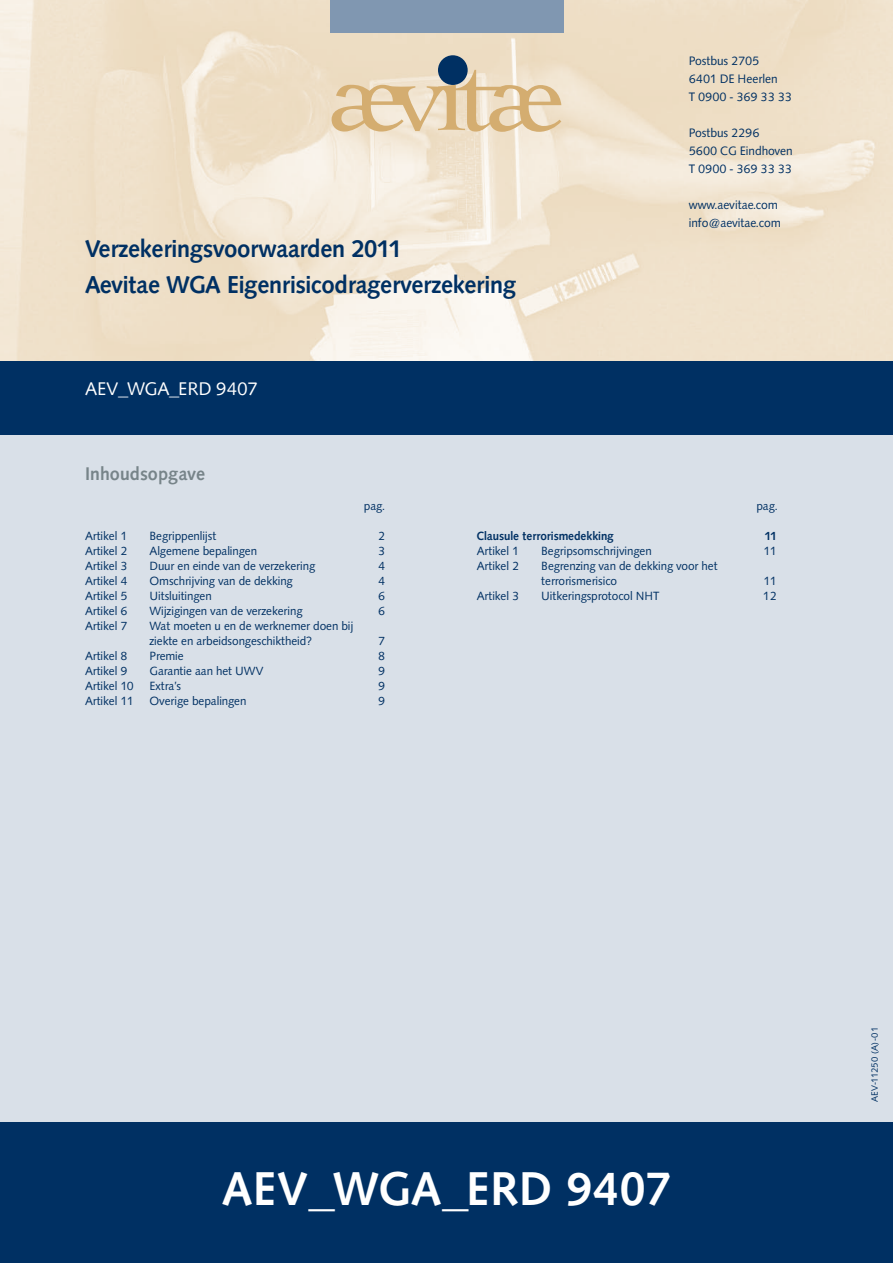
<style>
.page{position:relative;width:893px;height:1263px;background:#fff}
.page>*{position:absolute;margin:0;border:0;box-sizing:border-box;transform-origin:0 0}
.t1{font:700 46.5px "Cg Symphony";letter-spacing:.02em;color:#fff}
.t2{font:700 24px/36px "Cg Symphony";letter-spacing:-.01em;color:#003063}
.t3{font:18px "Cg Symphony";color:#fff}
.t4{font:700 18px "Cg Symphony";letter-spacing:.01em;color:#778489}
.t5{font:12px/18px "Cg Symphony";color:#003063}
.t6{font:11.7px/15px "Cg Symphony";color:#003063}
.t7{font:700 11.7px "Cg Symphony";color:#003063}
.t8{font:9px "Cg Symphony";letter-spacing:.005em;color:#003063}
</style>
<div class="page">
<div style="left:0;top:420px;width:893px;height:843px;background:#d9e0e8"></div>
<img style="left:0;top:0;width:893px;height:361px">
<div style="left:438px;top:55px;width:30px;height:30px;background:#003063;border-radius:50%"></div>
<svg style="left:332px;top:70px;width:229px;height:62px;background:#e1cdad"></svg>
<div style="left:0;top:361px;width:893px;height:74px;background:#003063"></div>
<div style="left:0;top:1123px;width:893px;height:140px;background:#003063"></div>
<div style="left:330px;top:0;width:233px;height:32px;background:#8097b1"></div>
<h2 class="t2" style="left:85px;top:230px;width:432px">Verzekeringsvoorwaarden 2011<br>Aevitae WGA Eigenrisicodragerverzekering</h2>
<h3 class="t3" style="left:85px;top:378px;width:174px">AEV_WGA_ERD 9407</h3>
<h3 class="t4" style="left:85px;top:462px;width:122px">Inhoudsopgave</h3>
<p class="t6" style="left:364px;top:498px;width:23px">pag.</p>
<p class="t5" style="left:689px;top:52px;width:105px">Postbus 2705<br>6401 DE Heerlen<br>T 0900 - 369 33 33</p>
<p class="t5" style="left:689px;top:124px;width:105px">Postbus 2296<br>5600 CG Eindhoven<br>T 0900 - 369 33 33</p>
<p class="t5" style="left:689px;top:196px;width:93px">www.aevitae.com info@aevitae.com</p>
<p class="t6" style="left:756px;top:498px;width:23px">pag.</p>
<p class="t6" style="left:85px;top:528px;width:44px">Artikel 1</p>
<p class="t6" style="left:150px;top:528px;width:68px">Begrippenlijst</p>
<p class="t6" style="left:378px;top:528px;width:8px">2</p>
<p class="t6" style="left:85px;top:543px;width:44px">Artikel 2</p>
<p class="t6" style="left:150px;top:543px;width:109px">Algemene bepalingen</p>
<p class="t6" style="left:378px;top:543px;width:8px">3</p>
<p class="t6" style="left:85px;top:558px;width:44px">Artikel 3</p>
<p class="t6" style="left:150px;top:558px;width:167px">Duur en einde van de verzekering</p>
<p class="t6" style="left:378px;top:558px;width:8px">4</p>
<p class="t6" style="left:85px;top:573px;width:44px">Artikel 4</p>
<p class="t6" style="left:150px;top:573px;width:145px">Omschrijving van de dekking</p>
<p class="t6" style="left:378px;top:573px;width:8px">4</p>
<p class="t6" style="left:85px;top:588px;width:44px">Artikel 5</p>
<p class="t6" style="left:150px;top:588px;width:64px">Uitsluitingen</p>
<p class="t6" style="left:378px;top:588px;width:8px">6</p>
<p class="t6" style="left:85px;top:603px;width:44px">Artikel 6</p>
<p class="t6" style="left:150px;top:603px;width:154px">Wijzigingen van de verzekering</p>
<p class="t6" style="left:378px;top:603px;width:8px">6</p>
<p class="t6" style="left:85px;top:618px;width:44px">Artikel 7</p>
<p class="t6" style="left:150px;top:618px;width:205px">Wat moeten u en de werknemer doen bij ziekte en arbeidsongeschiktheid?</p>
<p class="t6" style="left:378px;top:633px;width:8px">7</p>
<p class="t6" style="left:85px;top:648px;width:44px">Artikel 8</p>
<p class="t6" style="left:150px;top:648px;width:36px">Premie</p>
<p class="t6" style="left:378px;top:648px;width:8px">8</p>
<p class="t6" style="left:85px;top:663px;width:44px">Artikel 9</p>
<p class="t6" style="left:150px;top:663px;width:115px">Garantie aan het UWV</p>
<p class="t6" style="left:378px;top:663px;width:8px">9</p>
<p class="t6" style="left:85px;top:678px;width:50px">Artikel 10</p>
<p class="t6" style="left:150px;top:678px;width:33px">Extra’s</p>
<p class="t6" style="left:378px;top:678px;width:8px">9</p>
<p class="t6" style="left:85px;top:693px;width:50px">Artikel 11</p>
<p class="t6" style="left:150px;top:693px;width:98px">Overige bepalingen</p>
<p class="t6" style="left:378px;top:693px;width:8px">9</p>
<p class="t7" style="left:477px;top:529px;width:139px">Clausule terrorismedekking</p>
<p class="t7" style="left:764px;top:529px;width:14px">11</p>
<p class="t6" style="left:477px;top:543px;width:44px">Artikel 1</p>
<p class="t6" style="left:541px;top:543px;width:112px">Begripsomschrijvingen</p>
<p class="t6" style="left:764px;top:543px;width:15px">11</p>
<p class="t6" style="left:477px;top:558px;width:44px">Artikel 2</p>
<p class="t6" style="left:541px;top:558px;width:178px">Begrenzing van de dekking voor het terrorismerisico</p>
<p class="t6" style="left:764px;top:573px;width:15px">11</p>
<p class="t6" style="left:477px;top:588px;width:44px">Artikel 3</p>
<p class="t6" style="left:541px;top:588px;width:120px">Uitkeringsprotocol NHT</p>
<p class="t6" style="left:763px;top:588px;width:15px">12</p>
<h1 class="t1" style="left:222px;top:1159px;width:450px">AEV_WGA_ERD 9407</h1>
<p class="t8" style="left:869px;top:1102px;width:77px;rotate:-90deg">AEV-11250 (A)-01</p>
</div>
